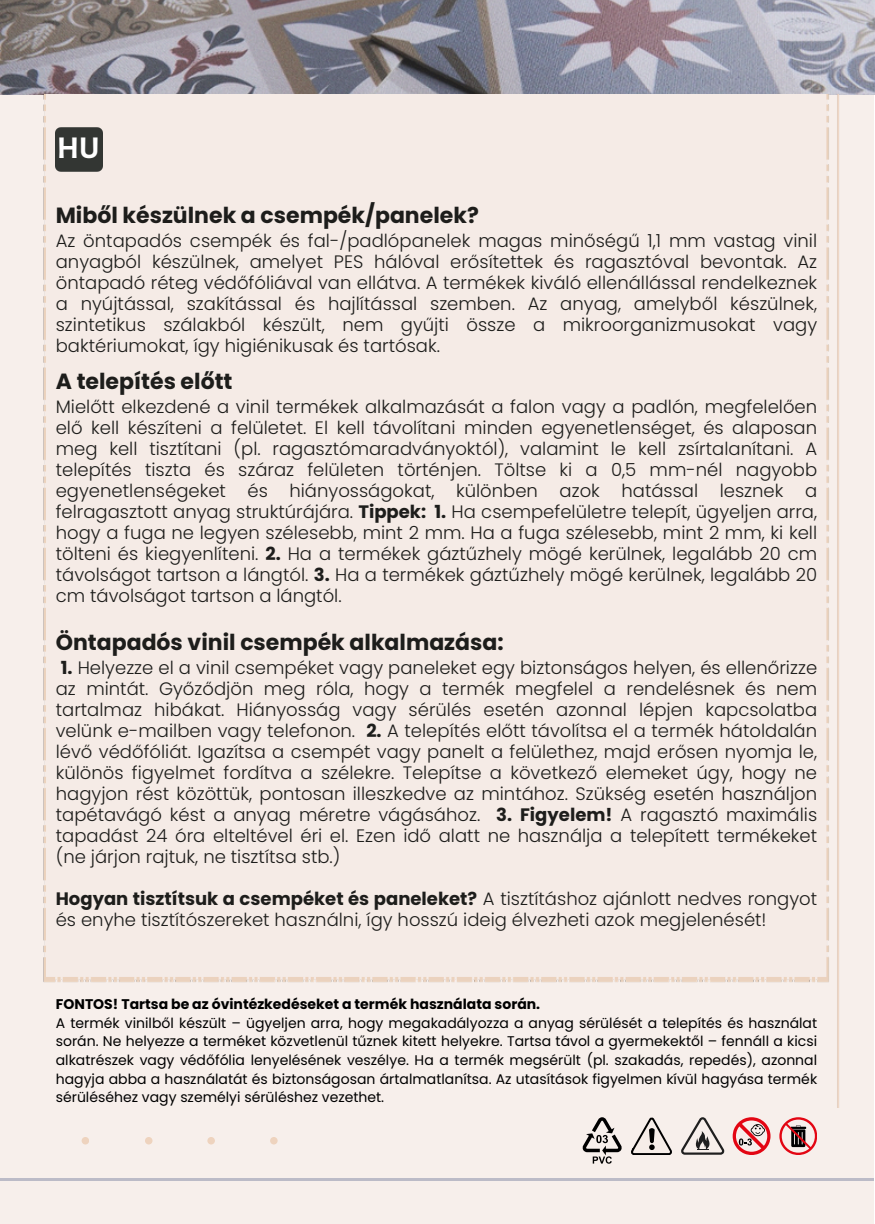
<style>
.page{position:relative;width:875px;height:1224px;background:#fff}
.page>*{position:absolute;margin:0;border:0;box-sizing:border-box;transform-origin:0 0}
.t1{font:700 32px "Alegreya Sans";color:#fff}
.t2{font:700 22px "Poppins";color:#1d1d1b}
.t3{font:300 18px/21px "Poppins";color:#1d1d1b;text-align:justify}
.t4{font:14px/18.6px "Poppins";color:#000;text-align:justify}
.t5{font:700 14px "Poppins";color:#000}
.s1{font-weight:700}
</style>
<div class="page">
<div style="left:0;top:1px;width:873px;height:1223px;background:#f6ede8"></div>
<hr style="left:0;top:1179px;width:873px;height:1px;background:#b1b0be">
<img style="left:0;top:0;width:874px;height:94px">
<img style="left:43px;top:95px;width:796px;height:1012px">
<div style="left:82px;top:1137px;width:7px;height:8px;background:#eed3be;border-radius:50%"></div>
<div style="left:145px;top:1137px;width:7px;height:8px;background:#eed3be;border-radius:50%"></div>
<div style="left:207px;top:1137px;width:8px;height:8px;background:#eed3be;border-radius:50%"></div>
<div style="left:270px;top:1137px;width:7px;height:8px;background:#eed3be;border-radius:50%"></div>
<div style="left:56px;top:128px;width:46px;height:43px;background:#333633"></div>
<svg style="left:582px;top:1117px;width:39px;height:47px"></svg>
<svg style="left:732px;top:1117px;width:37px;height:38px"></svg>
<svg style="left:681px;top:1117px;width:43px;height:38px"></svg>
<svg style="left:779px;top:1117px;width:37px;height:38px"></svg>
<svg style="left:631px;top:1118px;width:40px;height:37px"></svg>
<h2 class="t1" style="left:57px;top:132px;width:44px">HU</h2>
<h1 class="t2" style="left:56px;top:200px;width:424px">Miből készülnek a csempék/panelek?</h1>
<h1 class="t3" style="left:56px;top:230px;width:762px">Az öntapadós csempék és fal-/padlópanelek magas minőségű 1,1 mm vastag vinil anyagból készülnek, amelyet PES hálóval erősítettek és ragasztóval bevontak. Az öntapadó réteg védőfóliával van ellátva. A termékek kiváló ellenállással rendelkeznek a nyújtással, szakítással és hajlítással szemben. Az anyag, amelyből készülnek, szintetikus szálakból készült, nem gyűjti össze a mikroorganizmusokat vagy baktériumokat, így higiénikusak és tartósak.</h1>
<p class="t2" style="left:56px;top:365px;width:178px">A telepítés előtt</p>
<p class="t3" style="left:56px;top:396px;width:762px">Mielőtt elkezdené a vinil termékek alkalmazását a falon vagy a padlón, megfelelően elő kell készíteni a felületet. El kell távolítani minden egyenetlenséget, és alaposan meg kell tisztítani (pl. ragasztómaradványoktól), valamint le kell zsírtalanítani. A telepítés tiszta és száraz felületen történjen. Töltse ki a 0,5 mm-nél nagyobb egyenetlenségeket és hiányosságokat, különben azok hatással lesznek a felragasztott anyag struktúrájára. <span class="s1">Tippek: 1.</span> Ha csempefelületre telepít, ügyeljen arra, hogy a fuga ne legyen szélesebb, mint 2 mm. Ha a fuga szélesebb, mint 2 mm, ki kell tölteni és kiegyenlíteni. <span class="s1">2.</span> Ha a termékek gáztűzhely mögé kerülnek, legalább 20 cm távolságot tartson a lángtól. <span class="s1">3.</span> Ha a termékek gáztűzhely mögé kerülnek, legalább 20 cm távolságot tartson a lángtól.</p>
<p class="t2" style="left:56px;top:626px;width:449px">Öntapadós vinil csempék alkalmazása:</p>
<p class="t3" style="left:56px;top:657px;width:762px"><span class="s1">1.</span> Helyezze el a vinil csempéket vagy paneleket egy biztonságos helyen, és ellenőrizze az mintát. Győződjön meg róla, hogy a termék megfelel a rendelésnek és nem tartalmaz hibákat. Hiányosság vagy sérülés esetén azonnal lépjen kapcsolatba velünk e-mailben vagy telefonon. <span class="s1">2.</span> A telepítés előtt távolítsa el a termék hátoldalán lévő védőfóliát. Igazítsa a csempét vagy panelt a felülethez, majd erősen nyomja le, különös figyelmet fordítva a szélekre. Telepítse a következő elemeket úgy, hogy ne hagyjon rést közöttük, pontosan illeszkedve az mintához. Szükség esetén használjon tapétavágó kést a anyag méretre vágásához. <span class="s1">3. Figyelem!</span> A ragasztó maximális tapadást 24 óra elteltével éri el. Ezen idő alatt ne használja a telepített termékeket (ne járjon rajtuk, ne tisztítsa stb.)</p>
<p class="t3" style="left:56px;top:888px;width:762px"><span class="s1">Hogyan tisztítsuk a csempéket és paneleket?</span> A tisztításhoz ajánlott nedves rongyot és enyhe tisztítószereket használni, így hosszú ideig élvezheti azok megjelenését!</p>
<h2 class="t5" style="left:56px;top:994px;width:485px">FONTOS! Tartsa be az óvintézkedéseket a termék használata során.</h2>
<h2 class="t4" style="left:56px;top:1013px;width:762px">A termék vinilből készült – ügyeljen arra, hogy megakadályozza a anyag sérülését a telepítés és használat során. Ne helyezze a terméket közvetlenül tűznek kitett helyekre. Tartsa távol a gyermekektől – fennáll a kicsi alkatrészek vagy védőfólia lenyelésének veszélye. Ha a termék megsérült (pl. szakadás, repedés), azonnal hagyja abba a használatát és biztonságosan ártalmatlanítsa. Az utasítások figyelmen kívül hagyása termék sérüléséhez vagy személyi sérüléshez vezethet.</h2>
</div>
